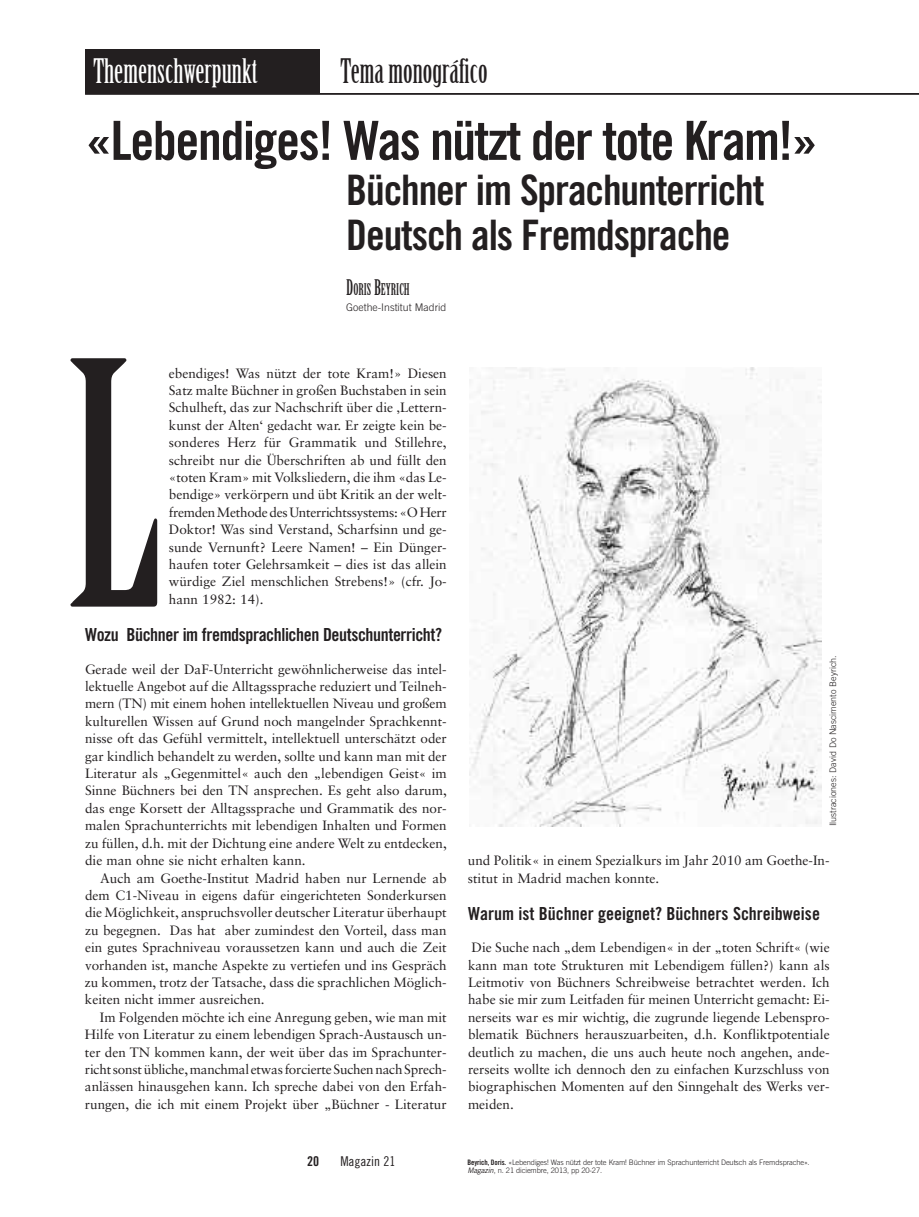
<style>
.page{position:relative;width:919px;height:1217px;background:#fff}
.page>*{position:absolute;margin:0;border:0;box-sizing:border-box;transform-origin:0 0}
.t1{font:330.9px "Birch";color:#231f20}
.t2{font:54px "Trade Gothic Bold Cond Twenty";letter-spacing:-.035em;color:#231f20}
.t3{font:42px/45px "Trade Gothic Bold Cond Twenty";letter-spacing:-.025em;color:#231f20}
.t4{font:33px "Birch";color:#fff}
.t5{font:33px "Birch";color:#231f20}
.t6{font:18px "Trade Gothic Bold Cond Twenty";letter-spacing:-.02em;color:#231f20}
.t7{font:18px "Trade Gothic Bold Cond Twenty";color:#231f20}
.t8{font:15.75px "Birch";color:#231f20}
.t9{font:13.5px/17.4px "Sabon";color:#231f20;text-align:justify}
.t10{font:13.5px "Trade Gothic Cond Eighteen";color:#231f20}
.t11{font:13.5px "Trade Gothic Bold Cond Twenty";color:#231f20}
.t12{font:300 10.5px "Trade Gothic";color:#231f20}
.t13{font:300 9px "Trade Gothic";color:#231f20}
.t14{font:300 7.5px/7.5px "Trade Gothic";letter-spacing:-.015em;color:#231f20}
.s1{font-size:21px}
.s2{font-family:"Trade Gothic Bold Cond Twenty";font-weight:400}
.s3{font-weight:400;font-style:italic}
</style>
<div class="page">
<hr style="left:85px;top:93px;width:833px;height:2px;background:#231f20">
<div style="left:85px;top:49px;width:234px;height:45px;background:#231f20"></div>
<img style="left:469px;top:367px;width:352px;height:459px">
<h3 class="t4" style="left:93px;top:58px;width:166px">Themenschwerpunkt</h3>
<h3 class="t5" style="left:340px;top:58px;width:149px">Tema monográfico</h3>
<h2 class="t2" style="left:85px;top:121px;width:734px">«Lebendiges! Was nützt der tote Kram!»</h2>
<h3 class="t3" style="left:346px;top:171px;width:419px">Büchner im Sprachunterricht<br>Deutsch als Fremdsprache</h3>
<p class="t8" style="left:346px;top:283px;width:65px"><span class="s1">D</span>ORIS <span class="s1">B</span>EYRICH</p>
<p class="t12" style="left:346px;top:304px;width:102px">Goethe-Institut Madrid</p>
<h1 class="t1" style="left:66px;top:358px;width:100px">L</h1>
<p class="t9" style="left:169px;top:365px;width:279px">ebendiges! Was nützt der tote Kram!» Diesen Satz malte Büchner in großen Buchstaben in sein Schulheft, das zur Nachschrift über die ‚Lettern&shy;kunst der Alten‘ gedacht war. Er zeigte kein be&shy;sonderes Herz für Grammatik und Stillehre, schreibt nur die Überschriften ab und füllt den «toten Kram» mit Volksliedern, die ihm «das Le&shy;bendige» verkörpern und übt Kritik an der welt&shy;fremden Methode des Unterrichtssystems: «O Herr Doktor! Was sind Verstand, Scharfsinn und ge&shy;sunde Vernunft? Leere Namen! – Ein Dünger&shy;haufen toter Gelehrsamkeit – dies ist das allein würdige Ziel menschlichen Strebens!» (cfr. Jo&shy;hann 1982: 14).</p>
<h3 class="t6" style="left:85px;top:628px;width:358px">Wozu Büchner im fremdsprachlichen Deutschunterricht?</h3>
<p class="t9" style="left:85px;top:661px;width:363px">Gerade weil der DaF-Unterricht gewöhnlicherweise das intel&shy;lektuelle Angebot auf die Alltagssprache reduziert und Teilneh&shy;mern (TN) mit einem hohen intellektuellen Niveau und großem kulturellen Wissen auf Grund noch mangelnder Sprachkennt&shy;nisse oft das Gefühl vermittelt, intellektuell unterschätzt oder gar kindlich behandelt zu werden, sollte und kann man mit der Literatur als „Gegenmittel« auch den „lebendigen Geist« im Sinne Büchners bei den TN ansprechen. Es geht also darum, das enge Korsett der Alltagssprache und Grammatik des nor&shy;malen Sprachunterrichts mit lebendigen Inhalten und Formen zu füllen, d.h. mit der Dichtung eine andere Welt zu entdecken, die man ohne sie nicht erhalten kann.</p>
<p class="t9" style="left:85px;top:870px;width:363px;text-indent:15px">Auch am Goethe-Institut Madrid haben nur Lernende ab dem C1-Niveau in eigens dafür eingerichteten Sonderkursen die Möglichkeit, anspruchsvoller deutscher Literatur überhaupt zu begegnen. Das hat aber zumindest den Vorteil, dass man ein gutes Sprachniveau voraussetzen kann und auch die Zeit vorhanden ist, manche Aspekte zu vertiefen und ins Gespräch zu kommen, trotz der Tatsache, dass die sprachlichen Möglich&shy;keiten nicht immer ausreichen.</p>
<p class="t9" style="left:85px;top:1009px;width:363px;text-indent:15px">Im Folgenden möchte ich eine Anregung geben, wie man mit Hilfe von Literatur zu einem lebendigen Sprach-Austausch un&shy;ter den TN kommen kann, der weit über das im Sprachunter&shy;richt sonst übliche, manchmal etwas forcierte Suchen nach Sprech&shy;anlässen hinausgehen kann. Ich spreche dabei von den Erfah&shy;rungen, die ich mit einem Projekt über „Büchner - Literatur</p>
<p class="t11" style="left:307px;top:1156px;width:13px">20</p>
<p class="t10" style="left:340px;top:1156px;width:57px">Magazin 21</p>
<p class="t13" style="left:829px;top:825px;width:172px;rotate:-90deg">Ilustraciones: David Do Nascimento Beyrich.</p>
<p class="t9" style="left:468px;top:852px;width:363px">und Politik« in einem Spezialkurs im Jahr 2010 am Goethe-In&shy;stitut in Madrid machen konnte.</p>
<h3 class="t7" style="left:468px;top:906px;width:353px">Warum ist Büchner geeignet? Büchners Schreibweise</h3>
<p class="t9" style="left:468px;top:939px;width:363px">Die Suche nach „dem Lebendigen« in der „toten Schrift« (wie kann man tote Strukturen mit Lebendigem füllen?) kann als Leitmotiv von Büchners Schreibweise betrachtet werden. Ich habe sie mir zum Leitfaden für meinen Unterricht gemacht: Ei&shy;nerseits war es mir wichtig, die zugrunde liegende Lebenspro&shy;blematik Büchners herauszuarbeiten, d.h. Konfliktpotentiale deutlich zu machen, die uns auch heute noch angehen, ande&shy;rerseits wollte ich dennoch den zu einfachen Kurzschluss von biographischen Momenten auf den Sinngehalt des Werks ver&shy;meiden.</p>
<p class="t14" style="left:467px;top:1159px;width:343px"><span class="s2">Beyrich, Doris.</span> «Lebendiges! Was nützt der tote Kram! Büchner im Sprachunterricht Deutsch als Fremdsprache».<br><span class="s3">Magazin</span>, n. 21 diciembre, 2013, pp 20-27.</p>
</div>
